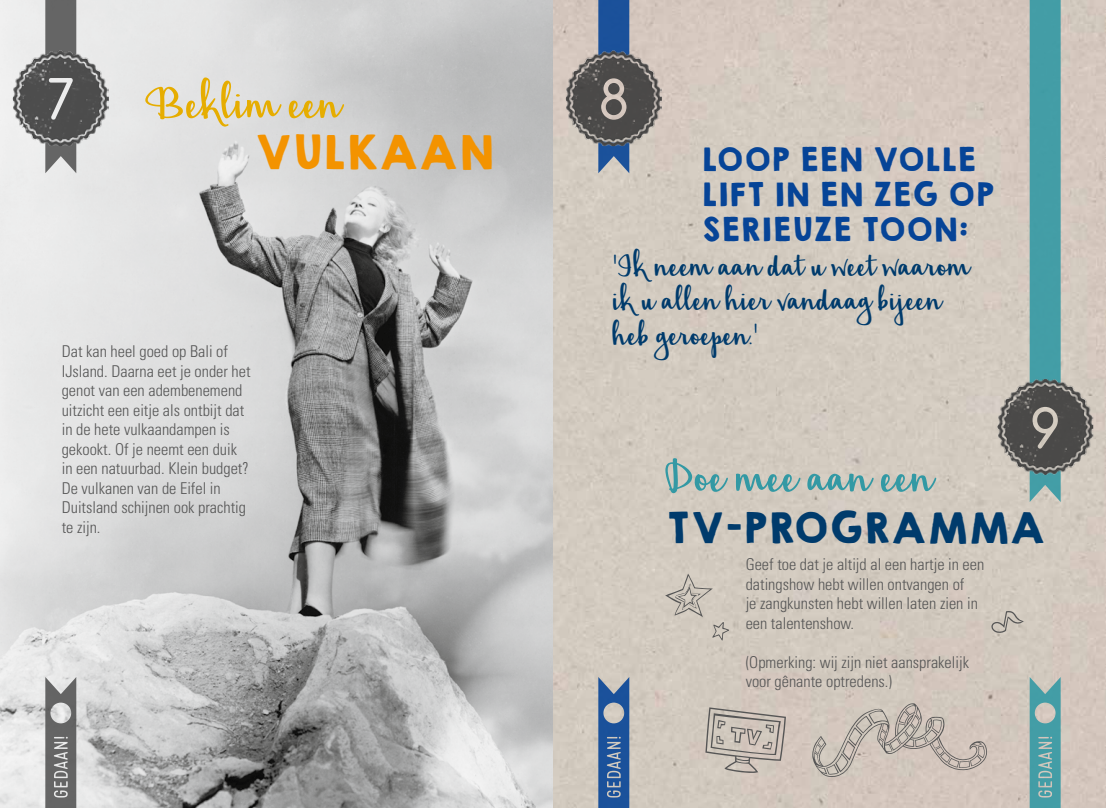
<style>
.page{position:relative;width:1106px;height:808px;background:#fff}
.page>*{position:absolute;margin:0;border:0;box-sizing:border-box;transform-origin:0 0}
.t1{font:69.45px "Hickory Jack";color:#3399a4}
.t2{font:69.45px "Hickory Jack";color:#e6ad00}
.t3{font:46.95px/34.5px "Hickory Jack";color:#003b6c}
.t4{font:42.3px "KGHAPPY Solid";color:#f39300}
.t5{font:38.25px "KGHAPPY Solid";color:#003b6c}
.t6{font:29.25px/35.1px "KGHAPPY Solid";color:#064497}
.t7{font:300 condensed 16.35px/19.5px "Univers";color:#565656}
</style>
<div class="page">
<img style="left:0;top:0;width:1106px;height:808px">
<svg style="left:811px;top:699px;width:176px;height:78px;background:#c5bab2"></svg>
<svg style="left:665px;top:573px;width:64px;height:68px;background:#c9c2b7"></svg>
<svg style="left:705px;top:707px;width:81px;height:66px;background:#bbb2aa"></svg>
<svg style="left:991px;top:611px;width:32px;height:22px"></svg>
<svg style="left:1029px;top:677px;width:31px;height:131px;background:#65a7ab"></svg>
<svg style="left:598px;top:677px;width:31px;height:131px;background:#446da3"></svg>
<div style="left:598px;top:0;width:31px;height:50px;background:#1b519a"></div>
<svg style="left:598px;top:146px;width:31px;height:27px"></svg>
<img style="left:566px;top:50px;width:96px;height:96px">
<div style="left:1029px;top:0;width:31px;height:379px;background:#439da6"></div>
<svg style="left:1029px;top:475px;width:31px;height:27px"></svg>
<img style="left:997px;top:379px;width:96px;height:96px">
<div style="left:45px;top:0;width:31px;height:50px;background:#656565"></div>
<svg style="left:45px;top:146px;width:31px;height:27px"></svg>
<img style="left:13px;top:50px;width:96px;height:96px">
<svg style="left:45px;top:677px;width:31px;height:131px;background:#818181"></svg>
<h1 class="t2" style="left:145px;top:70px;width:197px">Beklim een</h1>
<h3 class="t4" style="left:253px;top:120px;width:242px">VULKAAN</h3>
<p class="t7" style="left:62px;top:341px;width:190px">Dat kan heel goed op Bali of<br>IJsland. Daarna eet je onder het genot van een adembenemend uitzicht een eitje als ontbijt dat in de hete vulkaandampen is gekookt. Of je neemt een duik in een natuurbad. Klein budget?<br>De vulkanen van de Eifel in<br>Duitsland schijnen ook prachtig te zijn.</p>
<h3 class="t6" style="left:701px;top:142px;width:295px">LOOP EEN VOLLE<br>LIFT IN EN ZEG OP<br>SERIEUZE TOON:</h3>
<h2 class="t3" style="left:612px;top:251px;width:359px">'Ik neem aan dat u weet waarom ik u allen hier vandaag bijeen heb geroepen.'</h2>
<h1 class="t1" style="left:665px;top:443px;width:269px">Doe mee aan een</h1>
<h3 class="t5" style="left:665px;top:498px;width:381px">TV-PROGRAMMA</h3>
<p class="t7" style="left:745px;top:554px;width:240px">Geef toe dat je altijd al een hartje in een datingshow hebt willen ontvangen of<br>je zangkunsten hebt willen laten zien in een talentenshow.</p>
<p class="t7" style="left:745px;top:652px;width:225px">(Opmerking: wij zijn niet aansprakelijk voor gênante optredens.)</p>
</div>
